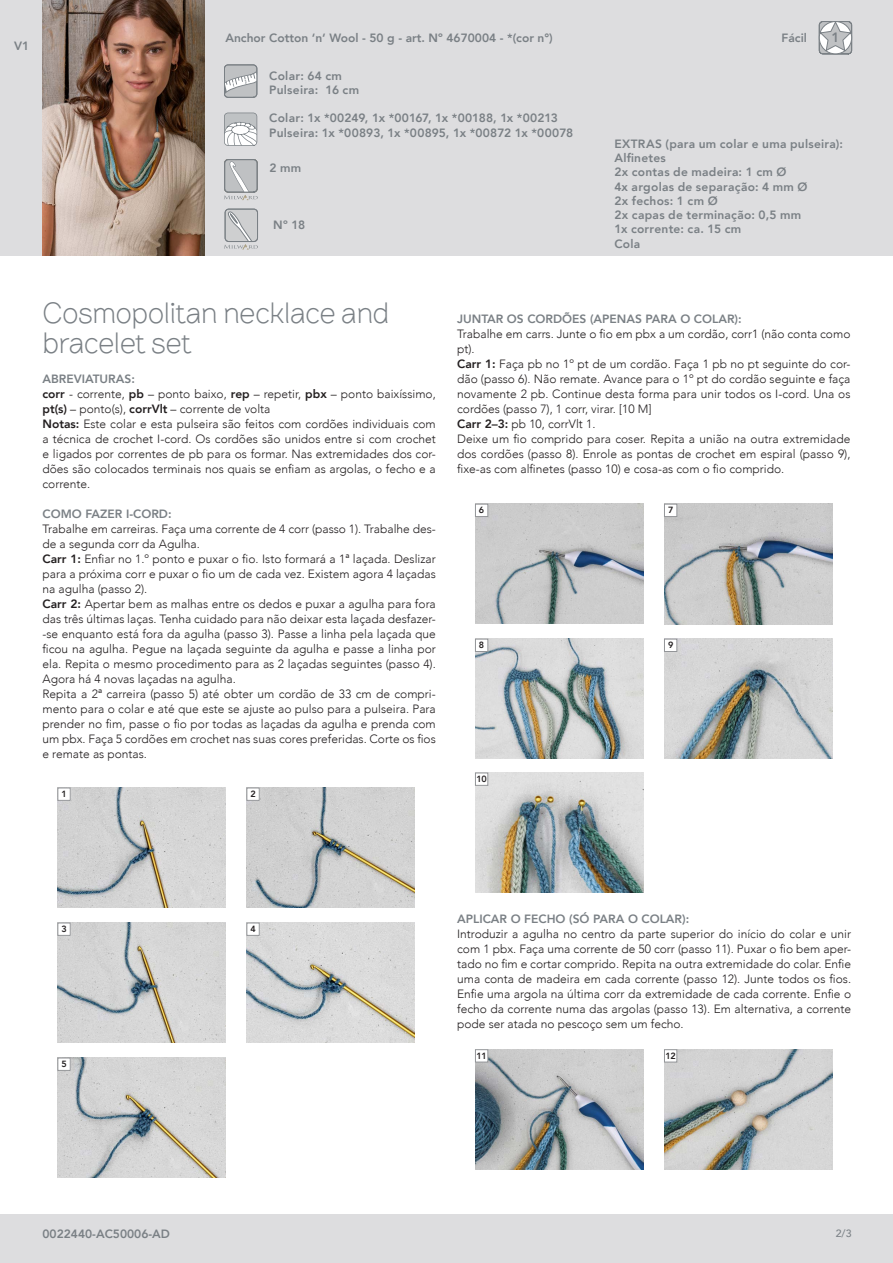
<style>
.page{position:relative;width:893px;height:1263px;background:#fff}
.page>*{position:absolute;margin:0;border:0;box-sizing:border-box;transform-origin:0 0}
.t1{font:300 30px/30px "Brownstone Sans";letter-spacing:-.01em;color:#7a8085}
.Number_of_Difficulty{font:800 13.5px "Avenir";color:#7a8085}
.t2{font:300 12px/15px "Avenir";color:#231f20;text-align:justify}
.Design_No{font:800 12px "Avenir";letter-spacing:.005em;color:#7a8085}
.Image_description{font:800 12px "Avenir";color:#7a8085}
.t3{font:500 10.5px "Avenir";color:#7a8085}
.t4{font:800 9px "Avenir";color:#231f20}
.s1{font-weight:800}
</style>
<div class="page">
<div style="left:0;top:1214px;width:893px;height:49px;background:#dddddf"></div>
<div style="left:0;top:0;width:893px;height:255px;background:#dddddf"></div>
<svg style="left:819px;top:21px;width:33px;height:33px"></svg>
<svg style="left:224px;top:113px;width:33px;height:33px"></svg>
<svg style="left:224px;top:65px;width:33px;height:33px"></svg>
<svg style="left:224px;top:211px;width:34px;height:39px"></svg>
<div style="left:225px;top:209px;width:33px;height:33px;border:1px solid #7a8085;border-radius:4px"></div>
<svg style="left:224px;top:159px;width:34px;height:42px"></svg>
<img style="left:58px;top:788px;width:168px;height:120px">
<img style="left:475px;top:504px;width:168px;height:120px">
<img style="left:58px;top:923px;width:168px;height:120px">
<img style="left:475px;top:639px;width:168px;height:120px">
<img style="left:475px;top:1049px;width:168px;height:120px">
<img style="left:475px;top:773px;width:168px;height:120px">
<img style="left:58px;top:1058px;width:168px;height:120px">
<img style="left:247px;top:788px;width:168px;height:120px">
<img style="left:664px;top:504px;width:168px;height:120px">
<img style="left:247px;top:923px;width:168px;height:120px">
<img style="left:664px;top:639px;width:168px;height:120px">
<img style="left:664px;top:1049px;width:168px;height:120px">
<div style="left:58px;top:788px;width:12px;height:12px;background:#fff"></div>
<div style="left:58px;top:788px;width:12px;height:12px;border:1px solid #939598"></div>
<div style="left:58px;top:923px;width:12px;height:12px;background:#fff"></div>
<div style="left:58px;top:923px;width:12px;height:12px;border:1px solid #939598"></div>
<div style="left:58px;top:1058px;width:12px;height:12px;background:#fff"></div>
<div style="left:58px;top:1058px;width:12px;height:12px;border:1px solid #939598"></div>
<div style="left:247px;top:788px;width:12px;height:12px;background:#fff"></div>
<div style="left:247px;top:788px;width:12px;height:12px;border:1px solid #939598"></div>
<div style="left:247px;top:923px;width:12px;height:12px;background:#fff"></div>
<div style="left:247px;top:923px;width:12px;height:12px;border:1px solid #939598"></div>
<div style="left:475px;top:504px;width:13px;height:12px;background:#fff"></div>
<div style="left:475px;top:504px;width:13px;height:13px;border:1px solid #939598"></div>
<div style="left:475px;top:639px;width:13px;height:12px;background:#fff"></div>
<div style="left:475px;top:639px;width:13px;height:13px;border:1px solid #939598"></div>
<div style="left:475px;top:773px;width:13px;height:12px;background:#fff"></div>
<div style="left:475px;top:773px;width:13px;height:12px;border:1px solid #939598"></div>
<div style="left:664px;top:504px;width:13px;height:12px;background:#fff"></div>
<div style="left:664px;top:504px;width:13px;height:13px;border:1px solid #939598"></div>
<div style="left:664px;top:639px;width:13px;height:12px;background:#fff"></div>
<div style="left:664px;top:639px;width:13px;height:13px;border:1px solid #939598"></div>
<div style="left:475px;top:1050px;width:13px;height:12px;background:#fff"></div>
<div style="left:475px;top:1049px;width:13px;height:13px;border:1px solid #939598"></div>
<div style="left:664px;top:1050px;width:13px;height:12px;background:#fff"></div>
<div style="left:664px;top:1049px;width:13px;height:13px;border:1px solid #939598"></div>
<img style="left:43px;top:0;width:161px;height:255px">
<p class="Image_description" style="left:14px;top:36px;width:17px">V1</p>
<p class="Design_No" style="left:225px;top:29px;width:329px">Anchor Cotton ‘n‘ Wool - 50 g - art. Nº 4670004 - *(cor n°)</p>
<p class="Design_No" style="left:782px;top:29px;width:27px">Fácil</p>
<p class="Number_of_Difficulty" style="left:831px;top:27px;width:9px">1</p>
<p class="Design_No" style="left:269px;top:66px;width:74px">Colar: 64 cm</p>
<p class="Design_No" style="left:269px;top:80px;width:91px">Pulseira: 16 cm</p>
<p class="Design_No" style="left:269px;top:109px;width:290px">Colar: 1x *00249, 1x *00167, 1x *00188, 1x *00213</p>
<p class="Design_No" style="left:269px;top:123px;width:306px">Pulseira: 1x *00893, 1x *00895, 1x *00872 1x *00078</p>
<p class="Design_No" style="left:270px;top:158px;width:33px">2 mm</p>
<p class="Design_No" style="left:273px;top:215px;width:33px">Nº 18</p>
<p class="Design_No" style="left:614px;top:134px;width:230px">EXTRAS (para um colar e uma pulseira):</p>
<p class="Design_No" style="left:614px;top:149px;width:53px">Alfinetes</p>
<p class="Design_No" style="left:614px;top:163px;width:174px">2x contas de madeira: 1 cm Ø</p>
<p class="Design_No" style="left:614px;top:177px;width:195px">4x argolas de separação: 4 mm Ø</p>
<p class="Design_No" style="left:614px;top:191px;width:105px">2x fechos: 1 cm Ø</p>
<p class="Design_No" style="left:614px;top:206px;width:188px">2x capas de terminação: 0,5 mm</p>
<p class="Design_No" style="left:614px;top:220px;width:128px">1x corrente: ca. 15 cm</p>
<p class="Design_No" style="left:614px;top:234px;width:27px">Cola</p>
<p class="t1" style="left:43px;top:297px;width:348px">Cosmopolitan necklace and bracelet set</p>
<p class="Design_No" style="left:43px;top:369px;width:94px">ABREVIATURAS:</p>
<p class="t2" style="left:43px;top:386px;width:395px"><span class="s1">corr</span> - corrente, <span class="s1">pb</span> – ponto baixo, <span class="s1">rep</span> – repetir, <span class="s1">pbx</span> – ponto baixíssimo, <span class="s1">pt(s)</span> – ponto(s), <span class="s1">corrVlt</span> – corrente de volta</p>
<p class="t2" style="left:43px;top:416px;width:395px"><span class="s1">Notas:</span> Este colar e esta pulseira são feitos com cordões individuais com a técnica de crochet I-cord. Os cordões são unidos entre si com crochet e ligados por correntes de pb para os formar. Nas extremidades dos cor&shy;dões são colocados terminais nos quais se enfiam as argolas, o fecho e a corrente.</p>
<p class="Design_No" style="left:43px;top:504px;width:131px">COMO FAZER I-CORD:</p>
<p class="t2" style="left:43px;top:521px;width:395px">Trabalhe em carreiras. Faça uma corrente de 4 corr (passo 1). Trabalhe des&shy;de a segunda corr da Agulha.</p>
<p class="t2" style="left:43px;top:551px;width:395px"><span class="s1">Carr 1:</span> Enfiar no 1.º ponto e puxar o fio. Isto formará a 1ª laçada. Deslizar para a próxima corr e puxar o fio um de cada vez. Existem agora 4 laçadas na agulha (passo 2).</p>
<p class="t2" style="left:43px;top:596px;width:395px"><span class="s1">Carr 2:</span> Apertar bem as malhas entre os dedos e puxar a agulha para fora das três últimas laças. Tenha cuidado para não deixar esta laçada desfazer--se enquanto está fora da agulha (passo 3). Passe a linha pela laçada que ficou na agulha. Pegue na laçada seguinte da agulha e passe a linha por ela. Repita o mesmo procedimento para as 2 laçadas seguintes (passo 4).<br>Agora há 4 novas laçadas na agulha.</p>
<p class="t2" style="left:43px;top:686px;width:395px">Repita a 2ª carreira (passo 5) até obter um cordão de 33 cm de compri&shy;mento para o colar e até que este se ajuste ao pulso para a pulseira. Para prender no fim, passe o fio por todas as laçadas da agulha e prenda com um pbx. Faça 5 cordões em crochet nas suas cores preferidas. Corte os fios e remate as pontas.</p>
<p class="t4" style="left:61px;top:787px;width:7px">1</p>
<p class="t4" style="left:250px;top:787px;width:7px">2</p>
<p class="Design_No" style="left:457px;top:309px;width:286px">JUNTAR OS CORDÕES (APENAS PARA O COLAR):</p>
<p class="t2" style="left:457px;top:326px;width:395px">Trabalhe em carrs. Junte o fio em pbx a um cordão, corr1 (não conta como pt).</p>
<p class="t2" style="left:457px;top:356px;width:395px"><span class="s1">Carr 1:</span> Faça pb no 1º pt de um cordão. Faça 1 pb no pt seguinte do cor&shy;dão (passo 6). Não remate. Avance para o 1º pt do cordão seguinte e faça novamente 2 pb. Continue desta forma para unir todos os I-cord. Una os cordões (passo 7), 1 corr, virar. [10 M]</p>
<p class="t2" style="left:457px;top:416px;width:140px"><span class="s1">Carr 2–3:</span> pb 10, corrVlt 1.</p>
<p class="t2" style="left:457px;top:431px;width:395px">Deixe um fio comprido para coser. Repita a união na outra extremidade dos cordões (passo 8). Enrole as pontas de crochet em espiral (passo 9), fixe-as com alfinetes (passo 10) e cosa-as com o fio comprido.</p>
<p class="t4" style="left:479px;top:503px;width:7px">6</p>
<p class="t4" style="left:479px;top:638px;width:7px">8</p>
<p class="t4" style="left:476px;top:772px;width:12px">10</p>
<p class="t4" style="left:668px;top:503px;width:7px">7</p>
<p class="t4" style="left:668px;top:638px;width:7px">9</p>
<p class="t4" style="left:61px;top:922px;width:7px">3</p>
<p class="t4" style="left:61px;top:1057px;width:7px">5</p>
<p class="t4" style="left:250px;top:922px;width:7px">4</p>
<p class="Design_No" style="left:457px;top:909px;width:234px">APLICAR O FECHO (SÓ PARA O COLAR):</p>
<p class="t2" style="left:457px;top:926px;width:396px">Introduzir a agulha no centro da parte superior do início do colar e unir com 1 pbx. Faça uma corrente de 50 corr (passo 11). Puxar o fio bem aper&shy;tado no fim e cortar comprido. Repita na outra extremidade do colar. Enfie uma conta de madeira em cada corrente (passo 12). Junte todos os fios.<br>Enfie uma argola na última corr da extremidade de cada corrente. Enfie o fecho da corrente numa das argolas (passo 13). Em alternativa, a corrente pode ser atada no pescoço sem um fecho.</p>
<p class="t4" style="left:477px;top:1049px;width:12px">11</p>
<p class="t4" style="left:665px;top:1049px;width:12px">12</p>
<p class="Design_No" style="left:43px;top:1224px;width:129px">0022440-AC50006-AD</p>
<p class="t3" style="left:836px;top:1225px;width:17px">2/3</p>
</div>
